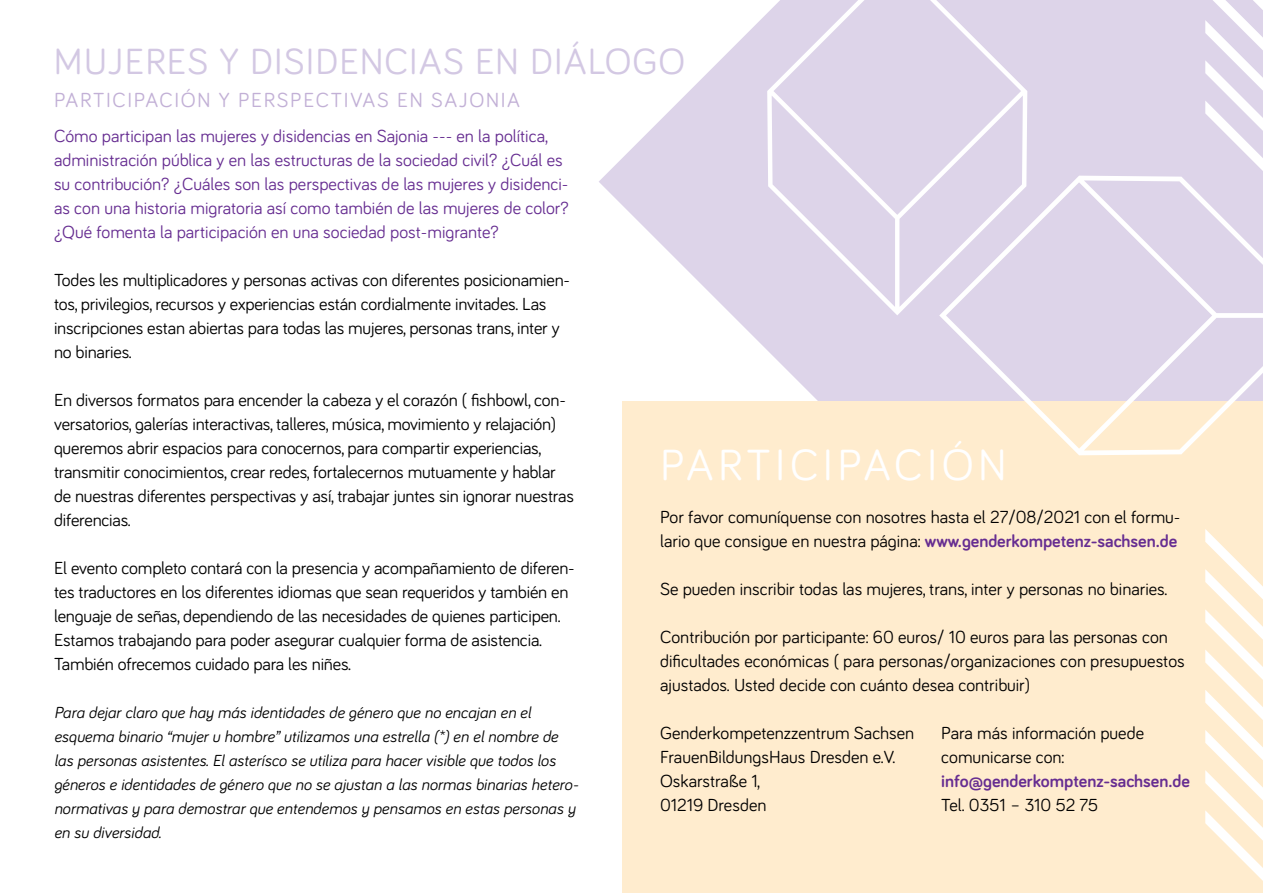
<style>
.page{position:relative;width:1263px;height:893px;background:#fff}
.page>*{position:absolute;margin:0;border:0;box-sizing:border-box;transform-origin:0 0}
.t1{font:45px "Bariol";letter-spacing:.1em;color:#fff}
.t2{font:37.5px "Bariol";letter-spacing:.03em;color:#d3c8e3}
.t3{font:21px "Bariol";letter-spacing:.08em;color:#c2b0d6}
.t4{font:18px/24px "Bariol";letter-spacing:-.01em;color:#000}
.t5{font:18px/24px "Bariol";color:#662d91}
.t6{font:italic 16.5px/24px "Bariol";color:#000}
.s1{font-weight:700;color:#662d91}
</style>
<div class="page">
<svg style="left:599px;top:0;width:664px;height:633px;fill:#ddd4e9"></svg>
<svg style="left:1205px;top:0;width:58px;height:171px"></svg>
<div style="left:623px;top:402px;width:640px;height:491px;background:#ffecce"></div>
<svg style="left:1205px;top:529px;width:58px;height:352px"></svg>
<svg style="left:767px;top:0;width:260px;height:315px;background:#dfd7ea"></svg>
<svg style="left:939px;top:176px;width:324px;height:279px;fill:#ddd4e9"></svg>
<p class="t2" style="left:54px;top:36px;width:633px">MUJERES Y DISIDENCIAS EN DIÁLOGO</p>
<p class="t3" style="left:54px;top:86px;width:468px">PARTICIPACIÓN Y PERSPECTIVAS EN SAJONIA</p>
<p class="t5" style="left:54px;top:123px;width:516px">Cómo participan las mujeres y disidencias en Sajonia --- en la política, administración pública y en las estructuras de la sociedad civil? ¿Cuál es su contribución? ¿Cuáles son las perspectivas de las mujeres y disidenci&shy;as con una historia migratoria así como también de las mujeres de color? ¿Qué fomenta la participación en una sociedad post-migrante?</p>
<p class="t4" style="left:54px;top:267px;width:518px">Todes les multiplicadores y personas activas con diferentes posicionamien&shy;tos, privilegios, recursos y experiencias están cordialmente invitades. Las inscripciones estan abiertas para todas las mujeres, personas trans, inter y no binaries.</p>
<p class="t4" style="left:54px;top:387px;width:521px">En diversos formatos para encender la cabeza y el corazón ( fishbowl, con&shy;versatorios, galerías interactivas, talleres, música, movimiento y relajación) queremos abrir espacios para conocernos, para compartir experiencias, transmitir conocimientos, crear redes, fortalecernos mutuamente y hablar de nuestras diferentes perspectivas y así, trabajar juntes sin ignorar nuestras diferencias.</p>
<p class="t4" style="left:54px;top:555px;width:522px">El evento completo contará con la presencia y acompañamiento de diferen&shy;tes traductores en los diferentes idiomas que sean requeridos y también en lenguaje de señas, dependiendo de las necesidades de quienes participen.<br>Estamos trabajando para poder asegurar cualquier forma de asistencia.<br>También ofrecemos cuidado para les niñes.</p>
<p class="t6" style="left:54px;top:699px;width:526px">Para dejar claro que hay más identidades de género que no encajan en el esquema binario “mujer u hombre” utilizamos una estrella (*) en el nombre de las personas asistentes. El asterísco se utiliza para hacer visible que todos los géneros e identidades de género que no se ajustan a las normas binarias hetero&shy;normativas y para demostrar que entendemos y pensamos en estas personas y en su diversidad.</p>
<p class="t1" style="left:660px;top:434px;width:348px">PARTICIPACIÓN</p>
<p class="t4" style="left:660px;top:504px;width:522px">Por favor comuníquense con nosotres hasta el 27/08/2021 con el formu&shy;lario que consigue en nuestra página: <span class="s1">www.genderkompetenz-sachsen.de</span></p>
<p class="t4" style="left:660px;top:576px;width:509px">Se pueden inscribir todas las mujeres, trans, inter y personas no binaries.</p>
<p class="t4" style="left:660px;top:624px;width:526px">Contribución por participante: 60 euros/ 10 euros para las personas con dificultades económicas ( para personas/organizaciones con presupuestos ajustados. Usted decide con cuánto desea contribuir)</p>
<p class="t4" style="left:660px;top:720px;width:256px">Genderkompetenzzentrum Sachsen</p>
<p class="t4" style="left:660px;top:744px;width:237px">FrauenBildungsHaus Dresden e.V.</p>
<p class="t4" style="left:660px;top:768px;width:101px">Oskarstraße 1,</p>
<p class="t4" style="left:660px;top:792px;width:108px">01219 Dresden</p>
<p class="t4" style="left:941px;top:720px;width:250px">Para más información puede comunicarse con: <span class="s1">info@genderkomptenz-sachsen.de</span></p>
<p class="t4" style="left:941px;top:792px;width:158px">Tel. 0351 – 310 52 75</p>
</div>
